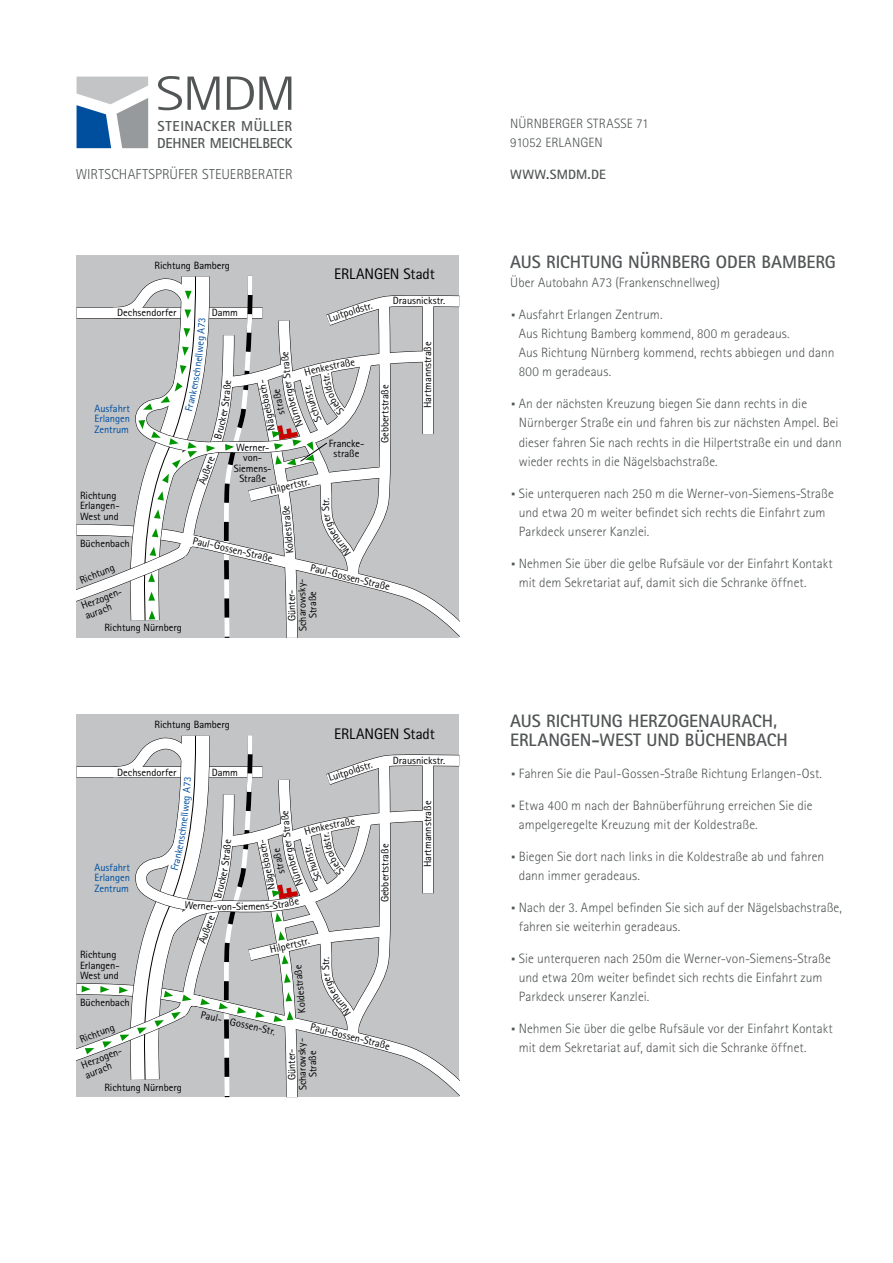
<style>
.page{position:relative;width:893px;height:1263px;background:#fff}
.page>*{position:absolute;margin:0;border:0;box-sizing:border-box;transform-origin:0 0}
.t1{font:300 31.5px "Rotis Sans Serif Std";color:#525556}
.t2{font:700 18px/19.2px "Rotis Sans Serif Std";letter-spacing:-.005em;color:#525556}
.t3{font:15.3px "Rotis Sans Serif Std";letter-spacing:-.01em;color:#000}
.t4{font:700 14.4px/16.8px "Rotis Sans Serif Std";letter-spacing:.005em;color:#525556}
.t5{font:300 14.4px "Rotis Sans Serif Std";color:#525556}
.t6{font:300 13.5px/19.2px "Rotis Sans Serif Std";color:#525556}
.t7{font:700 13.5px "Rotis Sans Serif Std";letter-spacing:.005em;color:#525556}
.t8{font:10.5px/10.5px "Rotis Sans Serif Std";letter-spacing:-.005em;color:#000;text-align:center}
.t9{font:10.5px/10.5px "Rotis Sans Serif Std";letter-spacing:-.005em;color:#004f9f;text-align:justify}
</style>
<div class="page">
<div style="left:77px;top:255px;width:382px;height:383px;background:#c2c4c6"></div>
<div style="left:77px;top:714px;width:382px;height:383px;background:#c2c4c6"></div>
<svg style="left:77px;top:77px;width:71px;height:71px"></svg>
<svg style="left:227px;top:77px;width:64px;height:33px"></svg>
<svg style="left:158px;top:76px;width:62px;height:34px"></svg>
<svg style="left:77px;top:275px;width:382px;height:363px"></svg>
<svg style="left:77px;top:735px;width:382px;height:362px"></svg>
<p class="t4" style="left:157px;top:118px;width:137px">STEINACKER MÜLLER<br>DEHNER MEICHELBECK</p>
<p class="t5" style="left:76px;top:165px;width:219px">WIRTSCHAFTSPRÜFER STEUERBERATER</p>
<p class="t8" style="left:154px;top:260px;width:77px">Richtung Bamberg</p>
<p class="t8" style="left:117px;top:307px;width:61px">Dechsendorfer</p>
<p class="t8" style="left:212px;top:307px;width:28px">Damm</p>
<p class="t3" style="left:334px;top:265px;width:102px">ERLANGEN Stadt</p>
<p class="t8" style="left:327px;top:314px;width:47px;rotate:-18deg">Luitpoldstr.</p>
<p class="t8" style="left:393px;top:295px;width:54px">Drausnickstr.</p>
<p class="t9" style="left:95px;top:403px;width:37px">Ausfahrt Erlangen Zentrum</p>
<p class="t8" style="left:80px;top:490px;width:41px;text-align:left">Richtung<br>Erlangen-<br>West und</p>
<p class="t8" style="left:80px;top:538px;width:51px">Büchenbach</p>
<p class="t8" style="left:78px;top:575px;width:38px;rotate:-21deg">Richtung</p>
<p class="t8" style="left:80px;top:601px;width:45px;text-align:left;rotate:-21deg">Herzogen&shy;aurach</p>
<p class="t8" style="left:104px;top:622px;width:79px">Richtung Nürnberg</p>
<p class="t8" style="left:265px;top:431px;width:53px;line-height:12.6px;rotate:-101deg">Nägelsbach&shy;straße</p>
<p class="t8" style="left:234px;top:442px;width:39px">Werner&shy;von-<br>Siemens-<br>Straße</p>
<p class="t8" style="left:329px;top:438px;width:37px">Francke&shy;straße</p>
<p class="t8" style="left:285px;top:554px;width:50px;rotate:-95deg">Koldestraße</p>
<p class="t8" style="left:199px;top:476px;width:25px;rotate:-70deg">ußere</p>
<p class="t8" style="left:269px;top:485px;width:25px;rotate:-14deg">Hilper</p>
<p class="t8" style="left:292px;top:480px;width:18px;rotate:-13deg">tstr.</p>
<p class="t8" style="left:320px;top:506px;width:10px;rotate:-90deg">tr.</p>
<p class="t8" style="left:194px;top:535px;width:83px;rotate:13deg">Paul-Gossen-Straße</p>
<p class="t8" style="left:380px;top:443px;width:60px;rotate:-90deg">Gebbertstraße</p>
<p class="t8" style="left:312px;top:562px;width:35px;rotate:13deg">Paul-Go</p>
<p class="t8" style="left:344px;top:570px;width:35px;rotate:14deg">ssen-Str</p>
<p class="t8" style="left:287px;top:631px;width:55px;rotate:-91deg">Günter-<br>Scharowsky-<br>Straße</p>
<p class="t8" style="left:422px;top:408px;width:68px;rotate:-90deg">Hartmannstraße</p>
<p class="t8" style="left:154px;top:719px;width:77px">Richtung Bamberg</p>
<p class="t8" style="left:117px;top:767px;width:61px">Dechsendorfer</p>
<p class="t8" style="left:212px;top:767px;width:28px">Damm</p>
<p class="t3" style="left:334px;top:724px;width:102px">ERLANGEN Stadt</p>
<p class="t8" style="left:327px;top:773px;width:47px;rotate:-18deg">Luitpoldstr.</p>
<p class="t8" style="left:393px;top:755px;width:54px">Drausnickstr.</p>
<p class="t9" style="left:95px;top:862px;width:37px">Ausfahrt Erlangen Zentrum</p>
<p class="t8" style="left:80px;top:949px;width:41px;text-align:left">Richtung<br>Erlangen-<br>West und</p>
<p class="t8" style="left:80px;top:997px;width:51px">Büchenbach</p>
<p class="t8" style="left:78px;top:1035px;width:38px;rotate:-21deg">Richtung</p>
<p class="t8" style="left:80px;top:1060px;width:45px;text-align:left;rotate:-21deg">Herzogen&shy;aurach</p>
<p class="t8" style="left:104px;top:1082px;width:79px">Richtung Nürnberg</p>
<p class="t8" style="left:206px;top:901px;width:28px;rotate:1deg">er-von</p>
<p class="t8" style="left:232px;top:901px;width:10px">-S</p>
<p class="t8" style="left:199px;top:936px;width:25px;rotate:-70deg">ußere</p>
<p class="t8" style="left:265px;top:891px;width:53px;line-height:12.6px;rotate:-101deg">Nägelsbach&shy;straße</p>
<p class="t8" style="left:269px;top:945px;width:25px;rotate:-14deg">Hilper</p>
<p class="t8" style="left:292px;top:939px;width:18px;rotate:-13deg">tstr.</p>
<p class="t8" style="left:380px;top:902px;width:60px;rotate:-90deg">Gebbertstraße</p>
<p class="t8" style="left:202px;top:1009px;width:78px;rotate:13deg">Paul- Gossen-Str.</p>
<p class="t8" style="left:320px;top:965px;width:10px;rotate:-90deg">tr.</p>
<p class="t8" style="left:297px;top:1013px;width:50px;rotate:-95deg">Koldestraße</p>
<p class="t8" style="left:287px;top:1091px;width:55px;rotate:-91deg">Günter-<br>Scharowsky-<br>Straße</p>
<p class="t8" style="left:312px;top:1022px;width:35px;rotate:13deg">Paul-Go</p>
<p class="t8" style="left:344px;top:1029px;width:35px;rotate:14deg">ssen-Str</p>
<p class="t8" style="left:422px;top:867px;width:68px;rotate:-90deg">Hartmannstraße</p>
<p class="t6" style="left:510px;top:113px;width:140px">NÜRNBERGER STRASSE 71<br>91052 ERLANGEN</p>
<p class="t7" style="left:510px;top:165px;width:97px">WWW.SMDM.DE</p>
<h2 class="t2" style="left:510px;top:252px;width:327px">AUS RICHTUNG NÜRNBERG ODER BAMBERG</h2>
<p class="t6" style="left:510px;top:273px;width:211px">Über Autobahn A73 (Frankenschnellweg)</p>
<h1 class="t1" style="left:510px;top:296px;width:8px">·</h1>
<p class="t6" style="left:519px;top:305px;width:317px">Ausfahrt Erlangen Zentrum.<br>Aus Richtung Bamberg kommend, 800 m geradeaus.<br>Aus Richtung Nürnberg kommend, rechts abbiegen und dann 800 m geradeaus.</p>
<h1 class="t1" style="left:510px;top:385px;width:8px">·</h1>
<p class="t6" style="left:519px;top:394px;width:325px">An der nächsten Kreuzung biegen Sie dann rechts in die Nürnberger Straße ein und fahren bis zur nächsten Ampel. Bei dieser fahren Sie nach rechts in die Hilpertstraße ein und dann wieder rechts in die Nägelsbachstraße.</p>
<h1 class="t1" style="left:510px;top:475px;width:8px">·</h1>
<p class="t6" style="left:519px;top:483px;width:317px">Sie unterqueren nach 250 m die Werner-von-Siemens-Straße und etwa 20 m weiter befindet sich rechts die Einfahrt zum<br>Parkdeck unserer Kanzlei.</p>
<h1 class="t1" style="left:510px;top:545px;width:8px">·</h1>
<p class="t6" style="left:519px;top:553px;width:315px">Nehmen Sie über die gelbe Rufsäule vor der Einfahrt Kontakt mit dem Sekretariat auf, damit sich die Schranke öffnet.</p>
<h2 class="t2" style="left:510px;top:711px;width:279px">AUS RICHTUNG HERZOGENAURACH,<br>ERLANGEN-WEST UND BÜCHENBACH</h2>
<h1 class="t1" style="left:510px;top:755px;width:8px">·</h1>
<p class="t6" style="left:519px;top:764px;width:305px">Fahren Sie die Paul-Gossen-Straße Richtung Erlangen-Ost.</p>
<h1 class="t1" style="left:510px;top:787px;width:8px">·</h1>
<p class="t6" style="left:519px;top:796px;width:295px">Etwa 400 m nach der Bahnüberführung erreichen Sie die ampelgeregelte Kreuzung mit der Koldestraße.</p>
<h1 class="t1" style="left:510px;top:838px;width:8px">·</h1>
<p class="t6" style="left:519px;top:847px;width:307px">Biegen Sie dort nach links in die Koldestraße ab und fahren dann immer geradeaus.</p>
<h1 class="t1" style="left:510px;top:889px;width:8px">·</h1>
<p class="t6" style="left:519px;top:898px;width:325px">Nach der 3. Ampel befinden Sie sich auf der Nägelsbachstraße, fahren sie weiterhin geradeaus.</p>
<h1 class="t1" style="left:510px;top:940px;width:8px">·</h1>
<p class="t6" style="left:519px;top:949px;width:314px">Sie unterqueren nach 250m die Werner-von-Siemens-Straße und etwa 20m weiter befindet sich rechts die Einfahrt zum<br>Parkdeck unserer Kanzlei.</p>
<h1 class="t1" style="left:510px;top:1011px;width:8px">·</h1>
<p class="t6" style="left:519px;top:1019px;width:315px">Nehmen Sie über die gelbe Rufsäule vor der Einfahrt Kontakt mit dem Sekretariat auf, damit sich die Schranke öffnet.</p>
</div>
